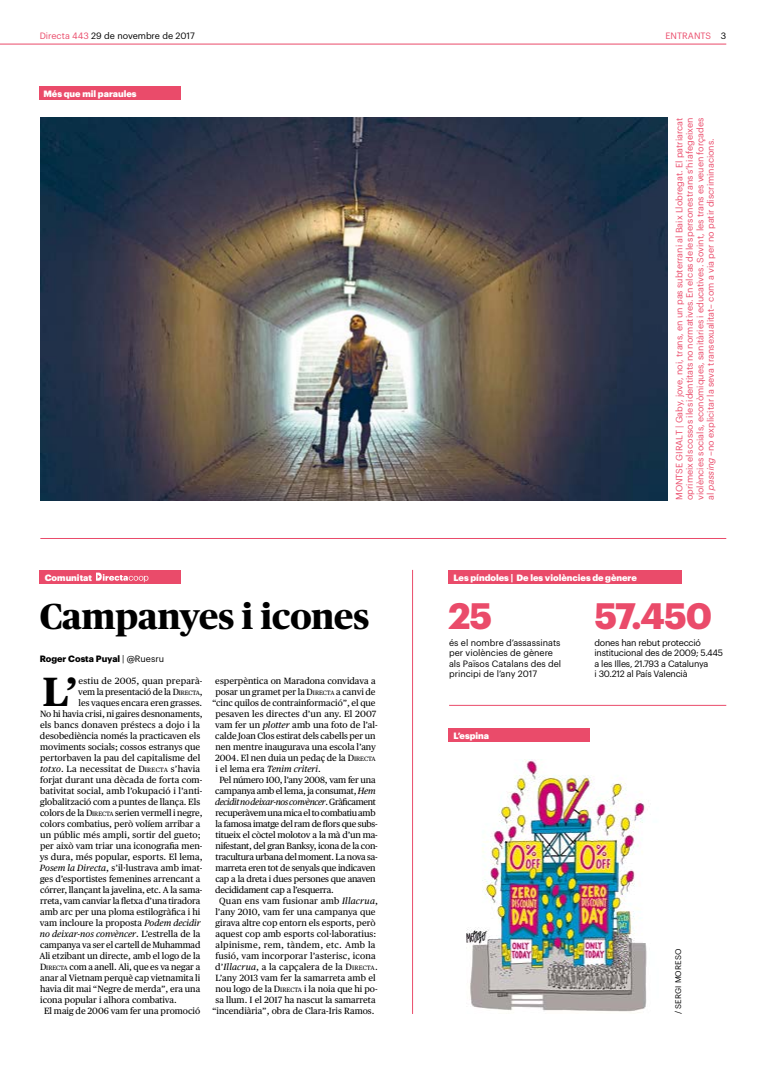
<style>
.page{position:relative;width:766px;height:1078px;background:#fff}
.page>*{position:absolute;margin:0;border:0;box-sizing:border-box;transform-origin:0 0}
.t1{font:700 40.7px "Publico Text";color:#000}
.t2{font:800 36px "Publico";color:#000}
.t3{font:700 36px "Graphik";letter-spacing:-.03em;color:#ea4b6a}
.t4{font:9px "Publico Text";color:#000}
.t5{font:9px/10.5px "Graphik";color:#ea4b6a;text-align:justify}
.t6{font:9px "Publico Text";letter-spacing:-.025em;color:#000}
.t7{font:9px "Publico Text";letter-spacing:.02em;color:#000}
.t8{font:9px/10.5px "Graphik";letter-spacing:-.005em;color:#000}
.t9{font:9px/10.5px "Graphik";letter-spacing:-.025em;color:#000}
.t10{font:900 9px "Graphik";color:#fff}
.t11{font:italic 9px "Publico Text";letter-spacing:-.035em;color:#000}
.t12{font:italic 9px "Publico Text";letter-spacing:.005em;color:#000}
.t13{font:9px "Publico Text";letter-spacing:-.02em;color:#000}
.t14{font:9px "Publico Text";letter-spacing:-.03em;color:#000}
.t15{font:9px "Publico Text";letter-spacing:.03em;color:#000}
.t16{font:italic 9px "Publico Text";letter-spacing:-.015em;color:#000}
.t17{font:700 9px "Graphik";color:#000}
.t18{font:8px "Graphik";letter-spacing:.005em;color:#000}
.s1{color:#ea4b6a}
.s2{color:#000}
.s3{font-style:italic}
.s4{font-weight:400}
.s5{font-style:inherit}
.s6{font-size:6.3px}
.s7{font-style:normal}
</style>
<div class="page">
<div style="left:40px;top:569px;width:141px;height:14px;background:#ea4b6a"></div>
<div style="left:448px;top:569px;width:233px;height:14px;background:#ea4b6a"></div>
<div style="left:448px;top:727px;width:141px;height:14px;background:#ea4b6a"></div>
<hr style="left:0;top:44px;width:726px;height:1px;background:#ea4b6a">
<img style="left:40px;top:118px;width:627px;height:382px">
<hr style="left:412px;top:569px;width:1px;height:444px;background:#ea4b6a">
<hr style="left:40px;top:538px;width:686px;height:1px;background:#ea4b6a">
<hr style="left:449px;top:704px;width:277px;height:1px;background:#ea4b6a">
<img style="left:466px;top:759px;width:181px;height:253px">
<svg style="left:96px;top:572px;width:52px;height:10px"></svg>
<div style="left:40px;top:86px;width:141px;height:14px;background:#ea4b6a"></div>
<p class="t8" style="left:40px;top:30px;width:157px"><span class="s1">Directa 443</span> 29 de novembre de 2017</p>
<p class="t5" style="left:665px;top:30px;width:62px">ENTRANTS <span class="s2">3</span></p>
<p class="t10" style="left:43px;top:86px;width:95px">Més que mil paraules</p>
<p class="t10" style="left:45px;top:570px;width:49px">Comunitat</p>
<p class="t10" style="left:453px;top:570px;width:185px">Les píndoles | De les violències de gènere</p>
<p class="t5" style="left:673px;top:500px;width:384px;rotate:-90deg">MONTSE GIRALT | Gaby, jove, noi, trans, en un pas subterrani al Baix Llobregat. El patriarcat oprimeix els cossos i les identitats no normatives. En el cas de les persones trans s’hi afegeixen violències socials, econòmiques, sanitàries i educatives. Sovint, les trans es veuen forçades al <span class="s3">passing</span> –no explicitar la seva transexualitat– com a via per no patir discriminacions.</p>
<h2 class="t2" style="left:40px;top:595px;width:331px">Campanyes i icones</h2>
<p class="t17" style="left:40px;top:651px;width:126px">Roger Costa Puyal <span class="s4">| @Ruesru</span></p>
<h1 class="t1" style="left:43px;top:666px;width:37px">L’</h1>
<p class="t7" style="left:78px;top:675px;width:125px">estiu de 2005, quan preparà-</p>
<p class="t4" style="left:78px;top:686px;width:126px">vem la presentació de la <span class="s5">D</span><span class="s6">IRECTA</span>,</p>
<p class="t4" style="left:79px;top:697px;width:125px">les vaques encara eren grasses.</p>
<p class="t4" style="left:40px;top:708px;width:164px">No hi havia crisi, ni gaires desnonaments,</p>
<p class="t7" style="left:40px;top:719px;width:162px">els bancs donaven préstecs a dojo i la</p>
<p class="t4" style="left:40px;top:730px;width:162px">desobediència només la practicaven els</p>
<p class="t4" style="left:40px;top:741px;width:161px">moviments socials; cossos estranys que</p>
<p class="t4" style="left:40px;top:752px;width:162px">pertorbaven la pau del capitalisme del</p>
<p class="t7" style="left:40px;top:763px;width:162px"><span class="s3">totxo</span>. La necessitat de <span class="s5">D</span><span class="s6">IRECTA</span> s’havia</p>
<p class="t4" style="left:40px;top:774px;width:164px">forjat durant una dècada de forta com-</p>
<p class="t4" style="left:40px;top:785px;width:164px">bativitat social, amb l’okupació i l’anti-</p>
<p class="t4" style="left:40px;top:796px;width:161px">globalització com a puntes de llança. Els</p>
<p class="t4" style="left:40px;top:807px;width:164px">colors de la <span class="s5">D</span><span class="s6">IRECTA</span> serien vermell i negre,</p>
<p class="t4" style="left:40px;top:818px;width:162px">colors combatius, però volíem arribar a</p>
<p class="t4" style="left:40px;top:829px;width:162px">un públic més ampli, sortir del gueto;</p>
<p class="t4" style="left:40px;top:840px;width:164px">per això vam triar una iconografia men-</p>
<p class="t4" style="left:40px;top:851px;width:164px">ys dura, més popular, esports. El lema,</p>
<p class="t4" style="left:40px;top:862px;width:164px"><span class="s3">Posem la Directa</span>, s’il·lustrava amb imat-</p>
<p class="t4" style="left:40px;top:873px;width:161px">ges d’esportistes femenines arrencant a</p>
<p class="t4" style="left:40px;top:884px;width:164px">córrer, llançant la javelina, etc. A la sama-</p>
<p class="t4" style="left:40px;top:895px;width:162px">rreta, vam canviar la fletxa d’una tiradora</p>
<p class="t4" style="left:40px;top:906px;width:162px">amb arc per una ploma estilogràfica i hi</p>
<p class="t4" style="left:40px;top:917px;width:162px">vam incloure la proposta <span class="s3">Podem decidir</span></p>
<p class="t12" style="left:40px;top:928px;width:162px">no deixar-nos convèncer<span class="s7">. L’estrella de la</span></p>
<p class="t4" style="left:40px;top:939px;width:162px">campanya va ser el cartell de Muhammad</p>
<p class="t4" style="left:39px;top:950px;width:162px">Ali etzibant un directe, amb el logo de la</p>
<p class="t4" style="left:40px;top:961px;width:162px"><span class="s5">D</span><span class="s6">IRECTA</span> com a anell. Ali, que es va negar a</p>
<p class="t4" style="left:40px;top:972px;width:161px">anar al Vietnam perquè cap vietnamita li</p>
<p class="t4" style="left:40px;top:983px;width:162px">havia dit mai “Negre de merda”, era una</p>
<p class="t4" style="left:40px;top:994px;width:138px">icona popular i alhora combativa.</p>
<p class="t4" style="left:44px;top:1005px;width:158px">El maig de 2006 vam fer una promoció</p>
<p class="t4" style="left:215px;top:675px;width:162px">esperpèntica on Maradona convidava a</p>
<p class="t4" style="left:215px;top:686px;width:162px">posar un gramet per la <span class="s5">D</span><span class="s6">IRECTA</span> a canvi de</p>
<p class="t4" style="left:212px;top:697px;width:165px">“cinc quilos de contrainformació”, el que</p>
<p class="t4" style="left:215px;top:708px;width:162px">pesaven les directes d’un any. El 2007</p>
<p class="t4" style="left:215px;top:719px;width:164px">vam fer un <span class="s3">plotter</span> amb una foto de l’al-</p>
<p class="t4" style="left:215px;top:730px;width:162px">calde Joan Clos estirat dels cabells per un</p>
<p class="t4" style="left:215px;top:741px;width:162px">nen mentre inaugurava una escola l’any</p>
<p class="t4" style="left:215px;top:752px;width:162px">2004. El nen duia un pedaç de la <span class="s5">D</span><span class="s6">IRECTA</span></p>
<p class="t16" style="left:215px;top:763px;width:107px"><span class="s7">i el lema era</span> Tenim criteri<span class="s7">.</span></p>
<p class="t6" style="left:219px;top:774px;width:158px">Pel número 100, l’any 2008, vam fer una</p>
<p class="t6" style="left:215px;top:785px;width:162px">campanya amb el lema, ja consumat, <span class="s3">Hem</span></p>
<p class="t11" style="left:215px;top:796px;width:162px">decidit no deixar-nos convèncer<span class="s7">. Gràficament</span></p>
<p class="t14" style="left:215px;top:807px;width:161px">recuperàvem una mica el to combatiu amb</p>
<p class="t6" style="left:215px;top:818px;width:164px">la famosa imatge del ram de flors que subs-</p>
<p class="t13" style="left:215px;top:829px;width:164px">titueix el còctel molotov a la mà d’un ma-</p>
<p class="t6" style="left:215px;top:840px;width:164px">nifestant, del gran Banksy, icona de la con-</p>
<p class="t6" style="left:215px;top:851px;width:164px">tracultura urbana del moment. La nova sa-</p>
<p class="t6" style="left:215px;top:862px;width:161px">marreta eren tot de senyals que indicaven</p>
<p class="t6" style="left:215px;top:873px;width:162px">cap a la dreta i dues persones que anaven</p>
<p class="t6" style="left:215px;top:884px;width:120px">decididament cap a l’esquerra.</p>
<p class="t7" style="left:219px;top:895px;width:160px">Quan ens vam fusionar amb <span class="s3">Illacrua</span>,</p>
<p class="t4" style="left:215px;top:906px;width:161px">l’any 2010, vam fer una campanya que</p>
<p class="t4" style="left:215px;top:917px;width:161px">girava altre cop entorn els esports, però</p>
<p class="t4" style="left:215px;top:928px;width:162px">aquest cop amb esports col·laboratius:</p>
<p class="t15" style="left:215px;top:939px;width:161px">alpinisme, rem, tàndem, etc. Amb la</p>
<p class="t4" style="left:215px;top:950px;width:161px">fusió, vam incorporar l’asterisc, icona</p>
<p class="t4" style="left:215px;top:961px;width:164px">d’<span class="s3">Illacrua</span>, a la capçalera de la <span class="s5">D</span><span class="s6">IRECTA</span>.</p>
<p class="t4" style="left:215px;top:972px;width:162px">L’any 2013 vam fer la samarreta amb el</p>
<p class="t4" style="left:215px;top:983px;width:164px">nou logo de la <span class="s5">D</span><span class="s6">IRECTA</span> i la noia que hi po-</p>
<p class="t4" style="left:215px;top:994px;width:161px">sa llum. I el 2017 ha nascut la samarreta</p>
<p class="t4" style="left:212px;top:1005px;width:164px">“incendiària”, obra de Clara-Iris Ramos.</p>
<h2 class="t3" style="left:448px;top:587px;width:45px">25</h2>
<h2 class="t3" style="left:594px;top:587px;width:119px">57.450</h2>
<p class="t8" style="left:449px;top:636px;width:114px">és el nombre d’assassinats per violències de gènere als Països Catalans des del principi de l’any 2017</p>
<p class="t9" style="left:594px;top:636px;width:130px">dones han rebut protecció institucional des de 2009; 5.445 a les Illes, 21.793 a Catalunya<br>i 30.212 al País Valencià</p>
<p class="t10" style="left:453px;top:728px;width:37px">L’espina</p>
<p class="t18" style="left:672px;top:1013px;width:67px;rotate:-90deg">/ SERGI MORESO</p>
</div>
